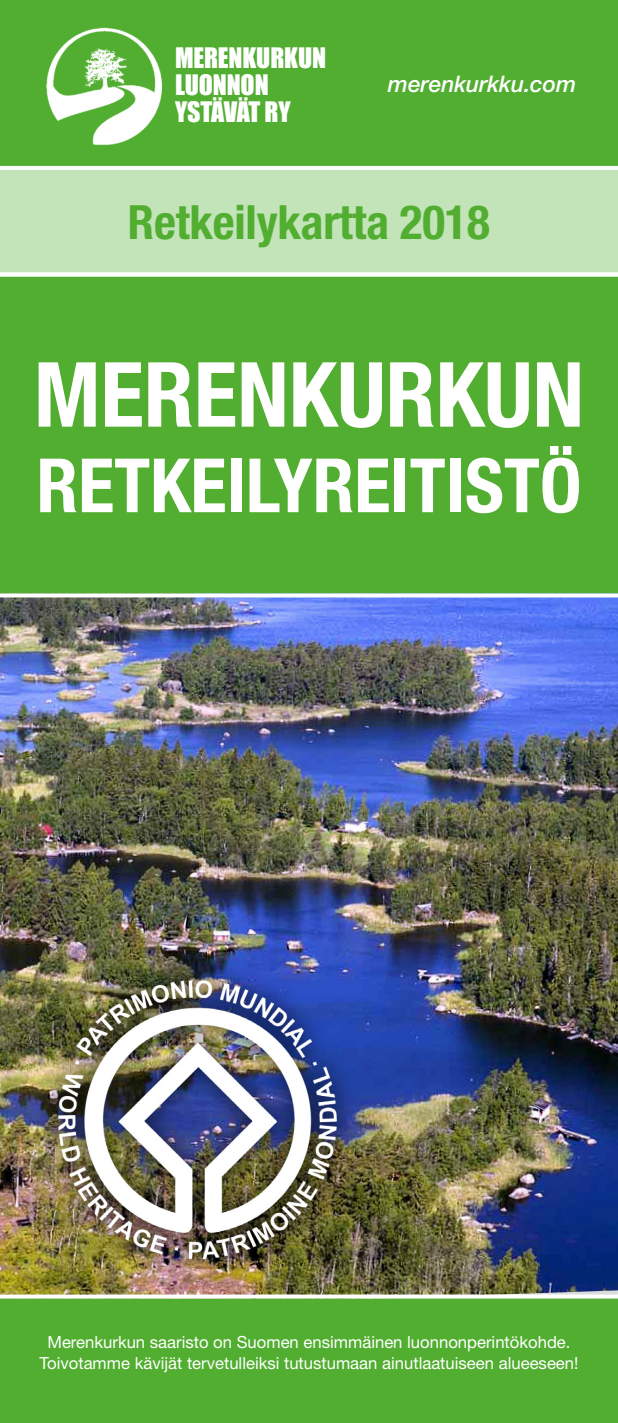
<style>
.page{position:relative;width:618px;height:1423px;background:#fff}
.page>*{position:absolute;margin:0;border:0;box-sizing:border-box;transform-origin:0 0}
.t1{font:700 condensed 90px "Helvetica Neue";color:#fff}
.t2{font:700 condensed 74.92px "Helvetica Neue";color:#fff}
.t3{font:700 condensed 47.25px "Helvetica Neue";letter-spacing:-.005em;color:#51ae30}
.t4{font:25.88px/27px "Impact";letter-spacing:-.005em;color:#fff}
.t5{font:italic 500 22.72px "Helvetica Neue";letter-spacing:-.005em;color:#fff}
.t6{font:16.65px/21.2px "Helvetica Neue";color:#fff;text-align:center}
</style>
<div class="page">
<div style="left:0;top:0;width:618px;height:1422px;background:#51ae30"></div>
<img style="left:0;top:593px;width:618px;height:705px">
<svg style="left:0;top:166px;width:618px;height:110px;background:#c7e4bc"></svg>
<div style="left:37px;top:957px;width:321px;height:323px;background:#000;opacity:.59"></div>
<img style="left:45px;top:966px;width:313px;height:310px">
<img style="left:46px;top:27px;width:116px;height:118px">
<h3 class="t4" style="left:175px;top:44px;width:153px">MERENKURKUN<br>LUONNON<br>YSTÄVÄT RY</h3>
<h3 class="t5" style="left:388px;top:71px;width:190px">merenkurkku.com</h3>
<h3 class="t3" style="left:128px;top:194px;width:363px">Retkeilykartta 2018</h3>
<h1 class="t1" style="left:34px;top:340px;width:552px">MERENKURKUN</h1>
<h2 class="t2" style="left:36px;top:440px;width:546px">RETKEILYREITISTÖ</h2>
<p class="t6" style="left:39px;top:1331px;width:540px">Merenkurkun saaristo on Suomen ensimmäinen luonnonperintökohde.<br>Toivotamme kävijät tervetulleiksi tutustumaan ainutlaatuiseen alueeseen!</p>
</div>
